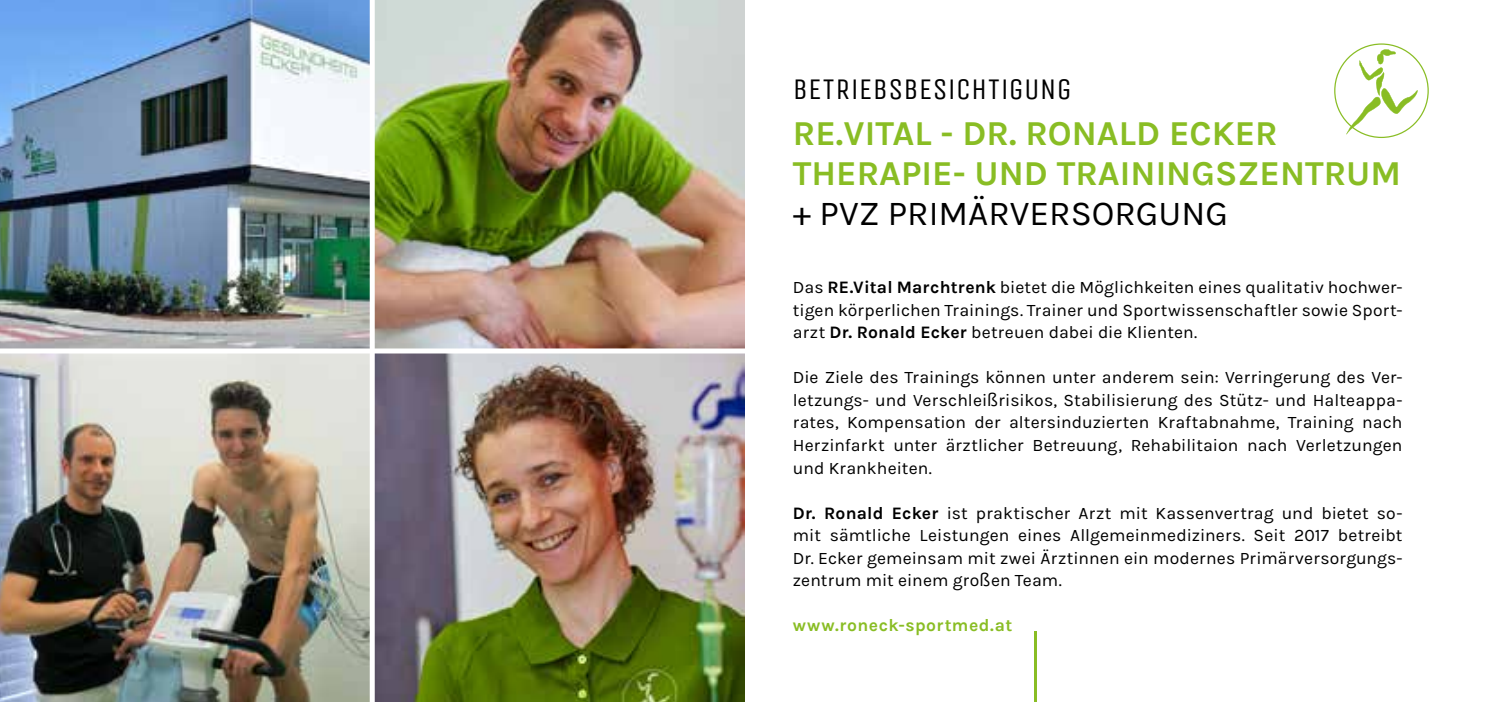
<style>
.page{position:relative;width:1489px;height:702px;background:#fff}
.page>*{position:absolute;margin:0;border:0;box-sizing:border-box;transform-origin:0 0}
.t1{font:700 35px/40px "Karla";color:#89bd24}
.t2{font:35px "Karla";color:#000}
.t3{font:30px "Unica One";letter-spacing:.01em;color:#000}
.t4{font:700 25px "Eurostile";color:#89bd24}
.t5{font:17.5px/22.5px "Karla";letter-spacing:.01em;color:#000;text-align:justify}
.t6{font:700 17.5px "Karla";letter-spacing:.025em;color:#89bd24}
.s1{font-weight:700}
.s2{font-family:"Open Sans"}
</style>
<div class="page">
<img style="left:0;top:0;width:744px;height:702px">
<div style="left:370px;top:0;width:5px;height:702px;background:#fff"></div>
<div style="left:0;top:348px;width:755px;height:5px;background:#fff"></div>
<hr style="left:1034px;top:631px;width:2px;height:71px;background:#89bd24">
<svg style="left:1334px;top:43px;width:94px;height:95px"></svg>
<h2 class="t3" style="left:792px;top:71px;width:280px">BETRiEBSBESiCHTigUNg</h2>
<h1 class="t1" style="left:792px;top:113px;width:609px">RE.VITAL - DR. RONALD ECKER<br>THERAPIE- UND TRAININGSZENTRUM</h1>
<h1 class="t2" style="left:792px;top:194px;width:436px">+ PVZ PRIMÄRVERSORGUNG</h1>
<h3 class="t4" style="left:1270px;top:166px;width:224px">DR. RONALD ECKER</h3>
<p class="t5" style="left:792px;top:276px;width:611px">Das <span class="s1">RE.Vital Marchtrenk</span> bietet die Möglichkeiten eines qualitativ hochwer&shy;tigen körperlichen Trainings. Trainer und Sportwissenschaftler sowie Sport&shy;arzt <span class="s1">Dr. Ronald Ecker</span> betreuen dabei die Klienten.</p>
<p class="t5" style="left:792px;top:366px;width:611px">Die Ziele des Trainings können unter anderem sein: Verringerung des Ver&shy;letzungs- und Verschlei<span class="s2">ß</span>risikos, Stabilisierung des Stütz- und Halteappa&shy;rates, Kompensation der altersinduzierten Kraftabnahme, Training nach Herzinfarkt unter ärztlicher Betreuung, Rehabilitaion nach Verletzungen und Krankheiten.</p>
<p class="t5" style="left:792px;top:501px;width:611px"><span class="s1">Dr. Ronald Ecker</span> ist praktischer Arzt mit Kassenvertrag und bietet so&shy;mit sämtliche Leistungen eines Allgemeinmediziners. Seit 2017 betreibt Dr. Ecker gemeinsam mit zwei Ärztinnen ein modernes Primärversorgungs&shy;zentrum mit einem gro<span class="s2">ß</span>en Team.</p>
<p class="t6" style="left:792px;top:615px;width:221px">www.roneck-sportmed.at</p>
</div>
